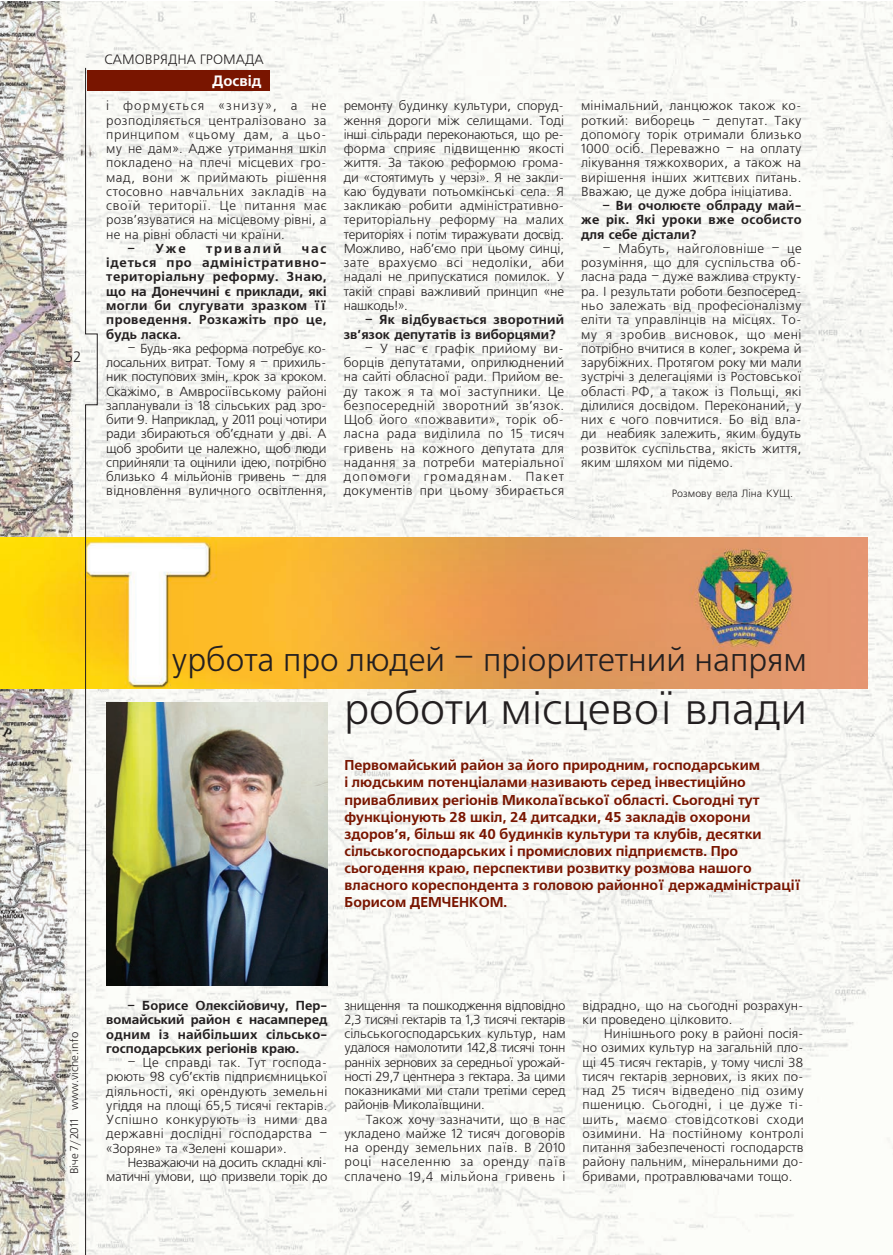
<style>
.page{position:relative;width:893px;height:1255px;background:#fff}
.page>*{position:absolute;margin:0;border:0;box-sizing:border-box;transform-origin:0 0}
.t1{font:44.25px "Free Set C";color:#231f20}
.t2{font:33px "Free Set C";color:#231f20}
.rubrica_left{font:700 15px "Free Set C";color:#fff}
.foto{font:15px "Free Set C";color:#231f20}
.vrez{font:700 14.25px/17.1px "Free Set C";color:#791500}
.rubrica_right{font:13.5px "Free Set C";color:#231f20}
.text_freeset{font:13.05px/14.2px "Free Set C";letter-spacing:.015em;color:#231f20;text-align:justify}
.text_freeset_Plotno{font:13.05px/14.2px "Free Set C";letter-spacing:-.02em;color:#231f20;text-align:justify}
.text_freeset-2{font:700 13.05px/14.2px "Free Set C";letter-spacing:.02em;color:#231f20;text-align:justify}
.text_freeset-3{font:700 13.05px/14.2px "Free Set C";color:#231f20}
.text_freeset-4{font:700 13.05px "Free Set C";letter-spacing:.15em;color:#231f20}
.t3{font:11.25px "Free Set C";color:#231f20}
.foto-2{font:10.5px "Free Set C";color:#231f20}
</style>
<div class="page">
<img style="left:0;top:1px;width:893px;height:1253px">
<img style="left:0;top:537px;width:868px;height:151px">
<svg style="left:84px;top:55px;width:186px;height:1199px"></svg>
<img style="left:106px;top:702px;width:221px;height:283px">
<p class="foto" style="left:65px;top:349px;width:18px">52</p>
<p class="rubrica_right" style="left:105px;top:52px;width:161px">САМОВРЯДНА ГРОМАДА</p>
<p class="rubrica_left" style="left:212px;top:72px;width:51px">Досвід</p>
<p class="text_freeset" style="left:106px;top:99px;width:222px">і формується «знизу», а не розподіляється централізовано за принципом «цьому дам, а цьо&shy;му не дам». Адже утримання шкіл покладено на плечі місцевих гро&shy;мад, вони ж приймають рішення стосовно навчальних закладів на своїй території. Це питання має розв’язуватися на місцевому рівні, а не на рівні області чи країни.</p>
<p class="text_freeset-2" style="left:128px;top:242px;width:60px">– Уже</p>
<p class="text_freeset-4" style="left:206px;top:241px;width:77px">тривалий</p>
<p class="text_freeset-2" style="left:106px;top:242px;width:222px;text-align:left;text-indent:195px">час ідеться про адміністративно&shy;територіальну реформу. Знаю, що на Донеччині є приклади, які могли би слугувати зразком її проведення. Розкажіть про це, будь ласка.</p>
<p class="text_freeset" style="left:106px;top:342px;width:222px;text-indent:21px">– Будь-яка реформа потребує ко&shy;лосальних витрат. Тому я – прихиль&shy;ник поступових змін, крок за кроком.<br>Скажімо, в Амвросіївському районі запланували із 18 сільських рад зро&shy;бити 9. Наприклад, у 2011 році чотири ради збираються об’єднати у дві. А щоб зробити це належно, щоб люди сприйняли та оцінили ідею, потрібно близько 4 мільйонів гривень – для відновлення вуличного освітлення,</p>
<p class="text_freeset" style="left:344px;top:99px;width:222px">ремонту будинку культури, споруд&shy;ження дороги між селищами. Тоді інші сільради переконаються, що ре&shy;форма сприяє підвищенню якості життя. За такою реформою грома&shy;ди «стоятимуть у черзі». Я не закли&shy;каю будувати потьомкінські села. Я закликаю робити адміністративно&shy;територіальну реформу на малих територіях і потім тиражувати досвід.<br>Можливо, наб’ємо при цьому синці, зате врахуємо всі недоліки, аби надалі не припускатися помилок. У такій справі важливий принцип «не нашкодь!».</p>
<p class="text_freeset-3" style="left:344px;top:313px;width:222px;text-indent:21px">– Як відбувається зворотний зв’язок депутатів із виборцями?</p>
<p class="text_freeset" style="left:344px;top:342px;width:222px;text-align:left;text-indent:21px">– У нас є графік прийому ви&shy;борців депутатами, оприлюднений на сайті обласної ради. Прийом ве&shy;ду також я та мої заступники. Це безпосередній зворотний зв’язок.<br>Щоб його «пожвавити», торік об&shy;ласна рада виділила по 15 тисяч гривень на кожного депутата для надання за потреби матеріальної допомоги громадянам. Пакет документів при цьому збирається</p>
<p class="text_freeset" style="left:581px;top:99px;width:222px">мінімальний, ланцюжок також ко&shy;роткий: виборець – депутат. Таку допомогу торік отримали близько 1000 осіб. Переважно – на оплату лікування тяжкохворих, а також на вирішення інших життєвих питань.<br>Вважаю, це дуже добра ініціатива.</p>
<p class="text_freeset-2" style="left:581px;top:199px;width:222px;text-indent:21px">– Ви очолюєте облраду май&shy;же рік. Які уроки вже особисто для себе дістали?</p>
<p class="text_freeset" style="left:581px;top:242px;width:222px;text-indent:21px">– Мабуть, найголовніше – це розуміння, що для суспільства об&shy;ласна рада – дуже важлива структу&shy;ра. І результати роботи безпосеред&shy;ньо залежать від професіоналізму еліти та управлінців на місцях. То&shy;му я зробив висновок, що мені потрібно вчитися в колег, зокрема й зарубіжних. Протягом року ми мали зустрічі з делегаціями із Ростовської області РФ, а також із Польщі, які ділилися досвідом. Переконаний, у них є чого повчитися. Бо від вла&shy;ди неабияк залежить, яким будуть розвиток суспільства, якість життя, яким шляхом ми підемо.</p>
<p class="foto-2" style="left:672px;top:488px;width:123px">Розмову вела Ліна КУЩ.</p>
<p class="t2" style="left:171px;top:642px;width:637px">урбота про людей – пріоритетний напрям</p>
<p class="t1" style="left:344px;top:685px;width:464px">роботи місцевої влади</p>
<p class="vrez" style="left:344px;top:757px;width:458px">Первомайський район за його природним, господарським<br>і людським потенціалами називають серед інвестиційно привабливих регіонів Миколаївської області. Сьогодні тут функціонують 28 шкіл, 24 дитсадки, 45 закладів охорони здоров’я, більш як 40 будинків культури та клубів, десятки сільськогосподарських і промислових підприємств. Про сьогодення краю, перспективи розвитку розмова нашого власного кореспондента з головою районної держадміністрації Борисом ДЕМЧЕНКОМ.</p>
<p class="t3" style="left:68px;top:1174px;width:144px;rotate:-90deg">Віче 7/2011 www.viche.info</p>
<p class="text_freeset-2" style="left:106px;top:998px;width:223px;text-indent:21px">– Борисе Олексійовичу, Пер&shy;вомайський район є насамперед одним із найбільших сільсько&shy;господарських регіонів краю.</p>
<p class="text_freeset" style="left:106px;top:1056px;width:223px;text-indent:21px">– Це справді так. Тут господа&shy;рюють 98 суб’єктів підприємницької діяльності, які орендують земельні угіддя на площі 65,5 тисячі гектарів.<br>Успішно конкурують із ними два державні дослідні господарства – «Зоряне» та «Зелені кошари».</p>
<p class="text_freeset_Plotno" style="left:106px;top:1155px;width:223px;text-align:right">Незважаючи на досить складні клі&shy;матичні умови, що призвели торік до</p>
<p class="text_freeset_Plotno" style="left:344px;top:998px;width:223px">знищення та пошкодження відповідно 2,3 тисячі гектарів та 1,3 тисячі гектарів сільськогосподарських культур, нам удалося намолотити 142,8 тисячі тонн ранніх зернових за середньої урожай&shy;ності 29,7 центнера з гектара. За цими показниками ми стали третіми серед районів Миколаївщини.</p>
<p class="text_freeset" style="left:344px;top:1112px;width:223px;text-indent:21px">Також хочу зазначити, що в нас укладено майже 12 тисяч договорів на оренду земельних паїв. В 2010 році населенню за оренду паїв сплачено 19,4 мільйона гривень і</p>
<p class="text_freeset" style="left:583px;top:998px;width:223px">відрадно, що на сьогодні розрахун&shy;ки проведено цілковито.</p>
<p class="text_freeset_Plotno" style="left:583px;top:1027px;width:223px;text-indent:21px">Нинішнього року в районі посія&shy;но озимих культур на загальній пло&shy;щі 45 тисяч гектарів, у тому числі 38 тисяч гектарів зернових, із яких по&shy;над 25 тисяч відведено під озиму пшеницю. Сьогодні, і це дуже ті&shy;шить, маємо стовідсоткові сходи озимини. На постійному контролі питання забезпеченості господарств району пальним, мінеральними до&shy;бривами, протравлювачами тощо.</p>
</div>
